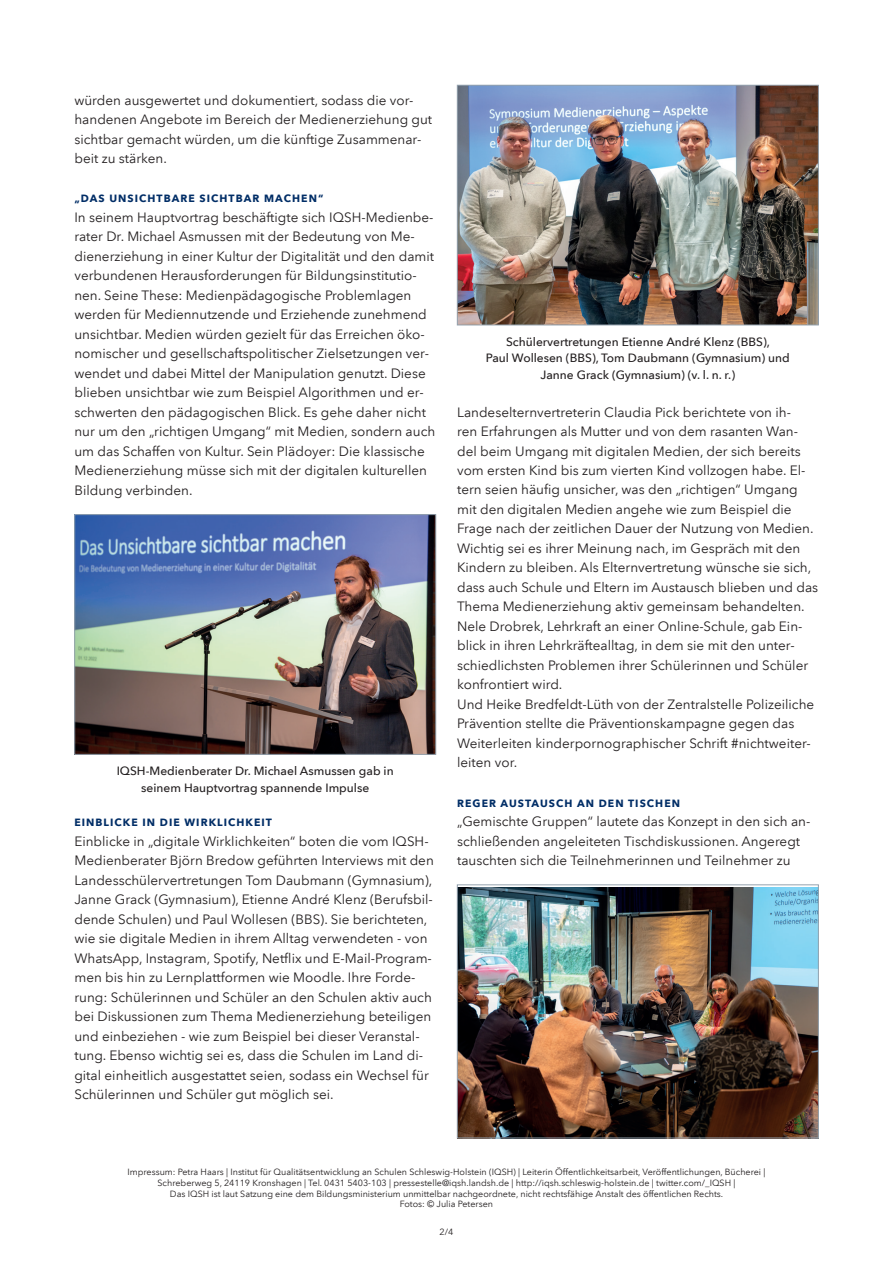
<style>
.page{position:relative;width:893px;height:1263px;background:#fff}
.page>*{position:absolute;margin:0;border:0;box-sizing:border-box;transform-origin:0 0}
.t1{font:13.5px/19.5px "Avenir Next LT Pro";color:#231f20}
.t2{font:500 12px/16.5px "Avenir Next LT Pro";color:#231f20;text-align:center}
.t3{font:700 10.5px "Avenir Next LT Pro";letter-spacing:.1em;color:#002d66}
.t4{font:9px/10.8px "Avenir Next LT Pro";color:#231f20;text-align:center}
</style>
<div class="page">
<img style="left:76px;top:516px;width:358px;height:236px">
<div style="left:74px;top:514px;width:362px;height:240px;border:1px solid #94a2ae"></div>
<img style="left:459px;top:87px;width:358px;height:236px">
<div style="left:457px;top:85px;width:362px;height:240px;border:1px solid #94a2ae"></div>
<img style="left:459px;top:887px;width:358px;height:249px">
<div style="left:457px;top:885px;width:362px;height:253px;border:1px solid #94a2ae"></div>
<p class="t1" style="left:74px;top:90px;width:359px">würden ausgewertet und dokumentiert, sodass die vor&shy;handenen Angebote im Bereich der Medienerziehung gut sichtbar gemacht würden, um die künftige Zusammenar&shy;beit zu stärken.</p>
<p class="t3" style="left:74px;top:192px;width:250px">„DAS UNSICHTBARE SICHTBAR MACHEN“</p>
<p class="t1" style="left:74px;top:207px;width:362px">In seinem Hauptvortrag beschäftigte sich IQSH-Medienbe&shy;rater Dr. Michael Asmussen mit der Bedeutung von Me&shy;dienerziehung in einer Kultur der Digitalität und den damit verbundenen Herausforderungen für Bildungsinstitutio&shy;nen. Seine These: Medienpädagogische Problemlagen werden für Mediennutzende und Erziehende zunehmend unsichtbar. Medien würden gezielt für das Erreichen öko&shy;nomischer und gesellschaftspolitischer Zielsetzungen ver&shy;wendet und dabei Mittel der Manipulation genutzt. Diese blieben unsichtbar wie zum Beispiel Algorithmen und er&shy;schwerten den pädagogischen Blick. Es gehe daher nicht nur um den „richtigen Umgang“ mit Medien, sondern auch um das Schaffen von Kultur. Sein Plädoyer: Die klassische Medienerziehung müsse sich mit der digitalen kulturellen Bildung verbinden.</p>
<p class="t2" style="left:117px;top:763px;width:279px">IQSH-Medienberater Dr. Michael Asmussen gab in seinem Hauptvortrag spannende Impulse</p>
<p class="t3" style="left:74px;top:816px;width:199px">EINBLICKE IN DIE WIRKLICHKEIT</p>
<p class="t1" style="left:74px;top:831px;width:361px">Einblicke in „digitale Wirklichkeiten“ boten die vom IQSH-Medienberater Björn Bredow geführten Interviews mit den Landesschülervertretungen Tom Daubmann (Gymnasium), Janne Grack (Gymnasium), Etienne André Klenz (Berufsbil&shy;dende Schulen) und Paul Wollesen (BBS). Sie berichteten, wie sie digitale Medien in ihrem Alltag verwendeten - von WhatsApp, Instagram, Spotify, Netflix und E-Mail-Program&shy;men bis hin zu Lernplattformen wie Moodle. Ihre Forde&shy;rung: Schülerinnen und Schüler an den Schulen aktiv auch bei Diskussionen zum Thema Medienerziehung beteiligen und einbeziehen - wie zum Beispiel bei dieser Veranstal&shy;tung. Ebenso wichtig sei es, dass die Schulen im Land di&shy;gital einheitlich ausgestattet seien, sodass ein Wechsel für Schülerinnen und Schüler gut möglich sei.</p>
<p class="t2" style="left:486px;top:333px;width:305px">Schülervertretungen Etienne André Klenz (BBS),<br>Paul Wollesen (BBS), Tom Daubmann (Gymnasium) und<br>Janne Grack (Gymnasium) (v. l. n. r.)</p>
<p class="t1" style="left:457px;top:402px;width:363px">Landeselternvertreterin Claudia Pick berichtete von ih-<br>ren Erfahrungen als Mutter und von dem rasanten Wan&shy;del beim Umgang mit digitalen Medien, der sich bereits vom ersten Kind bis zum vierten Kind vollzogen habe. El&shy;tern seien häufig unsicher, was den „richtigen“ Umgang mit den digitalen Medien angehe wie zum Beispiel die Frage nach der zeitlichen Dauer der Nutzung von Medien.<br>Wichtig sei es ihrer Meinung nach, im Gespräch mit den Kindern zu bleiben. Als Elternvertretung wünsche sie sich, dass auch Schule und Eltern im Austausch blieben und das Thema Medienerziehung aktiv gemeinsam behandelten.<br>Nele Drobrek, Lehrkraft an einer Online-Schule, gab Ein&shy;blick in ihren Lehrkräftealltag, in dem sie mit den unter&shy;schiedlichsten Problemen ihrer Schülerinnen und Schüler konfrontiert wird.<br>Und Heike Bredfeldt-Lüth von der Zentralstelle Polizeiliche Prävention stellte die Präventionskampagne gegen das Weiterleiten kinderpornographischer Schrift #nichtweiter&shy;leiten vor.</p>
<p class="t3" style="left:457px;top:796px;width:224px">REGER AUSTAUSCH AN DEN TISCHEN</p>
<p class="t1" style="left:457px;top:812px;width:355px">„Gemischte Gruppen“ lautete das Konzept in den sich an&shy;schließenden angeleiteten Tischdiskussionen. Angeregt tauschten sich die Teilnehmerinnen und Teilnehmer zu</p>
<p class="t4" style="left:127px;top:1166px;width:639px">Impressum: Petra Haars | Institut für Qualitätsentwicklung an Schulen Schleswig-Holstein (IQSH) | Leiterin Öffentlichkeitsarbeit, Veröffentlichungen, Bücherei |<br>Schreberweg 5, 24119 Kronshagen | Tel. 0431 5403-103 | pressestelle@iqsh.landsh.de | http://iqsh.schleswig-holstein.de | twitter.com/_IQSH |<br>Das IQSH ist laut Satzung eine dem Bildungsministerium unmittelbar nachgeordnete, nicht rechtsfähige Anstalt des öffentlichen Rechts.</p>
<p class="t4" style="left:400px;top:1199px;width:95px">Fotos: © Julia Petersen</p>
<p class="t4" style="left:440px;top:1227px;width:15px">2/4</p>
</div>
